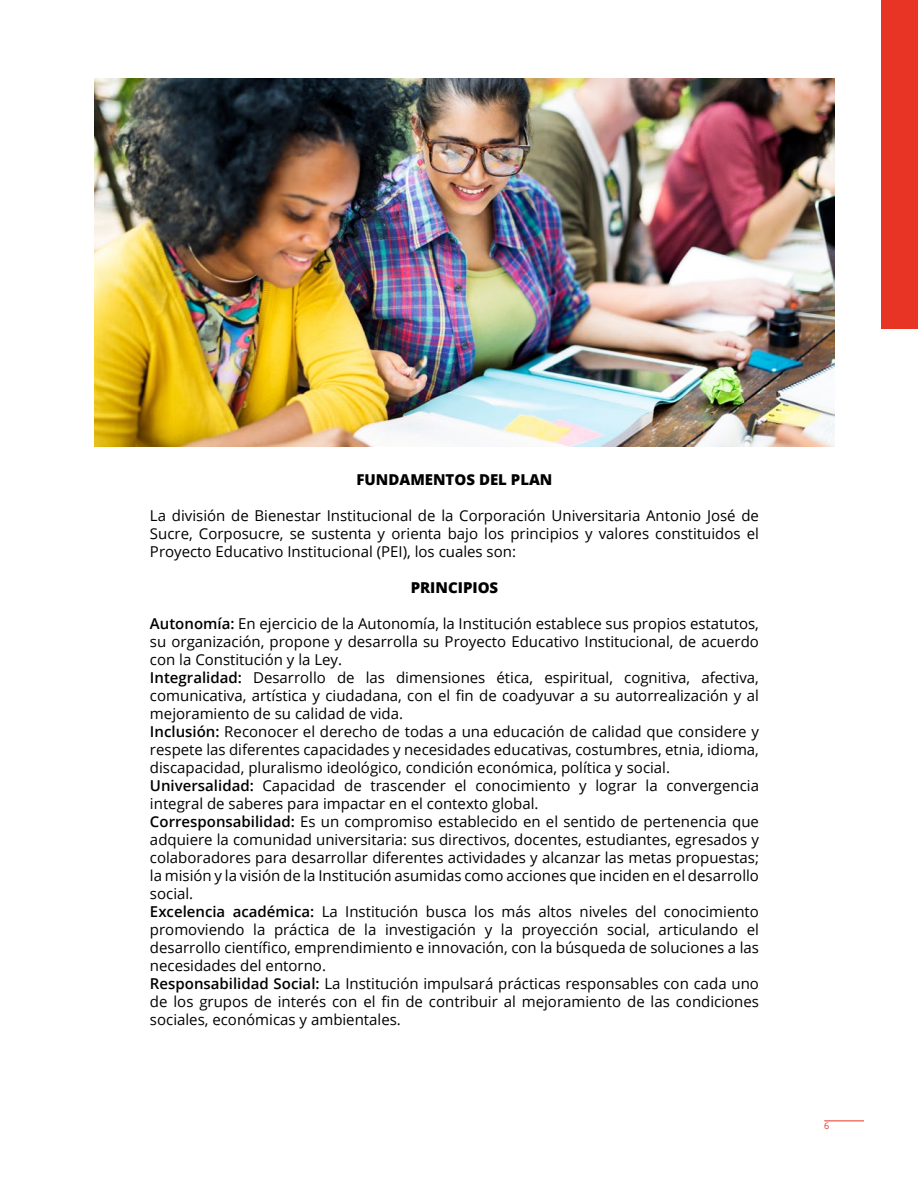
<style>
.page{position:relative;width:918px;height:1188px;background:#fff}
.page>*{position:absolute;margin:0;border:0;box-sizing:border-box;transform-origin:0 0}
.t1{font:15px/18px "Open Sans";color:#000;text-align:justify}
.t2{font:800 15px "Open Sans";color:#000}
.t3{font:9px "Open Sans";color:#e73424}
.s1{font-weight:600}
</style>
<div class="page">
<hr style="left:824px;top:1120px;width:40px;height:1px;background:#e73424">
<div style="left:881px;top:0;width:37px;height:328px;background:#e73424"></div>
<img style="left:94px;top:78px;width:740px;height:369px">
<p class="t2" style="left:357px;top:469px;width:197px">FUNDAMENTOS DEL PLAN</p>
<p class="t1" style="left:150px;top:507px;width:611px">La división de Bienestar Institucional de la Corporación Universitaria Antonio José de Sucre, Corposucre, se sustenta y orienta bajo los principios y valores constituidos el Proyecto Educativo Institucional (PEI), los cuales son:</p>
<p class="t2" style="left:411px;top:577px;width:89px">PRINCIPIOS</p>
<p class="t1" style="left:150px;top:615px;width:611px;text-align:left"><span class="s1">Autonomía:</span> En ejercicio de la Autonomía, la Institución establece sus propios estatutos, su organización, propone y desarrolla su Proyecto Educativo Institucional, de acuerdo con la Constitución y la Ley.<br><span class="s1">Integralidad:</span> Desarrollo de las dimensiones ética, espiritual, cognitiva, afectiva, comunicativa, artística y ciudadana, con el fin de coadyuvar a su autorrealización y al mejoramiento de su calidad de vida.<br><span class="s1">Inclusión:</span> Reconocer el derecho de todas a una educación de calidad que considere y respete las diferentes capacidades y necesidades educativas, costumbres, etnia, idioma, discapacidad, pluralismo ideológico, condición económica, política y social.<br><span class="s1">Universalidad:</span> Capacidad de trascender el conocimiento y lograr la convergencia integral de saberes para impactar en el contexto global.<br><span class="s1">Corresponsabilidad:</span> Es un compromiso establecido en el sentido de pertenencia que adquiere la comunidad universitaria: sus directivos, docentes, estudiantes, egresados y colaboradores para desarrollar diferentes actividades y alcanzar las metas propuestas; la misión y la visión de la Institución asumidas como acciones que inciden en el desarrollo social.<br><span class="s1">Excelencia académica:</span> La Institución busca los más altos niveles del conocimiento promoviendo la práctica de la investigación y la proyección social, articulando el desarrollo científico, emprendimiento e innovación, con la búsqueda de soluciones a las necesidades del entorno.<br><span class="s1">Responsabilidad Social:</span> La Institución impulsará prácticas responsables con cada uno de los grupos de interés con el fin de contribuir al mejoramiento de las condiciones sociales, económicas y ambientales.</p>
<p class="t3" style="left:824px;top:1120px;width:7px">6</p>
</div>
